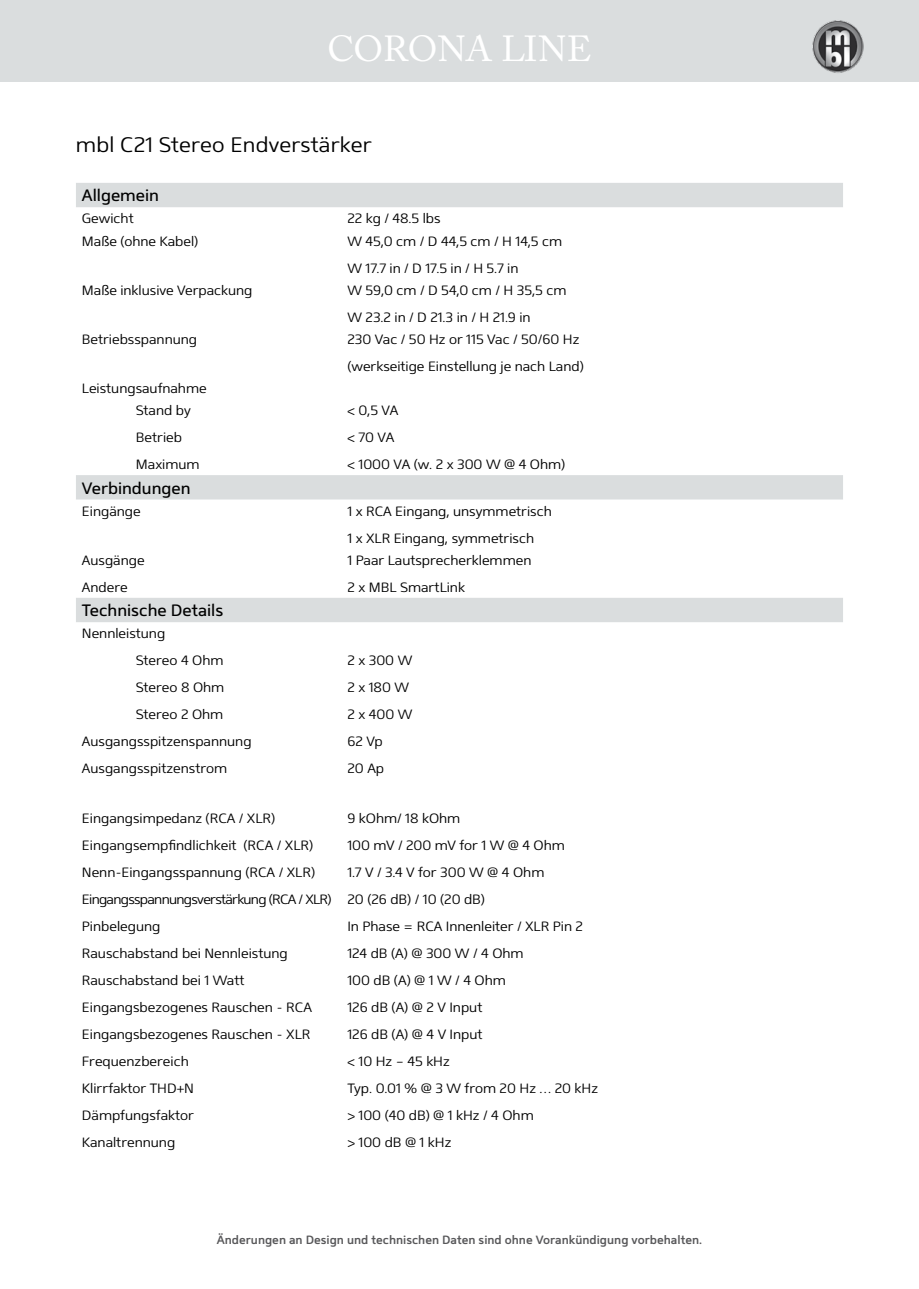
<style>
.page{position:relative;width:919px;height:1289px;background:#fff}
.page>*{position:absolute;margin:0;border:0;box-sizing:border-box;transform-origin:0 0}
.t1{font:36px "Adobe Caslon Pro";letter-spacing:-.005em;color:#fff}
.t2{font:300 21px "Mentone";letter-spacing:.01em;color:#000}
.t3{font:16.5px "Mentone";color:#000}
.t4{font:300 13.5px/27px "Mentone";color:#000}
.t5{font:600 12px "Mentone";color:#58585a}
</style>
<div class="page">
<div style="left:0;top:0;width:918px;height:81px;background:#daddde"></div>
<img style="left:812px;top:20px;width:52px;height:53px">
<svg style="left:76px;top:183px;width:767px;height:439px"></svg>
<h1 class="t1" style="left:327px;top:28px;width:265px">CORONA LINE</h1>
<h2 class="t2" style="left:76px;top:132px;width:297px">mbl C21 Stereo Endverstärker</h2>
<p class="t3" style="left:82px;top:185px;width:78px">Allgemein</p>
<p class="t4" style="left:82px;top:205px;width:53px">Gewicht</p>
<p class="t4" style="left:347px;top:205px;width:95px">22 kg / 48.5 lbs</p>
<p class="t4" style="left:82px;top:227px;width:118px">Maße (ohne Kabel)</p>
<p class="t4" style="left:347px;top:227px;width:216px">W 45,0 cm / D 44,5 cm / H 14,5 cm<br>W 17.7 in / D 17.5 in / H 5.7 in</p>
<p class="t4" style="left:82px;top:276px;width:172px">Maße inklusive Verpackung</p>
<p class="t4" style="left:347px;top:276px;width:221px">W 59,0 cm / D 54,0 cm / H 35,5 cm<br>W 23.2 in / D 21.3 in / H 21.9 in</p>
<p class="t4" style="left:82px;top:325px;width:117px">Betriebsspannung</p>
<p class="t4" style="left:347px;top:325px;width:238px">230 Vac / 50 Hz or 115 Vac / 50/60 Hz (werkseitige Einstellung je nach Land)</p>
<p class="t4" style="left:136px;top:377px;width:72px;line-height:22.2px;text-indent:-54px">Leistungsaufnahme<br>Stand by</p>
<p class="t4" style="left:136px;top:424px;width:65px">Betrieb<br>Maximum</p>
<p class="t4" style="left:347px;top:397px;width:219px">&lt; 0,5 VA<br>&lt; 70 VA<br>&lt; 1000 VA (w. 2 x 300 W @ 4 Ohm)</p>
<p class="t3" style="left:82px;top:478px;width:110px">Verbindungen</p>
<p class="t4" style="left:82px;top:497px;width:60px">Eingänge</p>
<p class="t4" style="left:347px;top:497px;width:206px">1 x RCA Eingang, unsymmetrisch<br>1 x XLR Eingang, symmetrisch</p>
<p class="t4" style="left:82px;top:546px;width:64px">Ausgänge<br>Andere</p>
<p class="t4" style="left:347px;top:546px;width:185px">1 Paar Lautsprecherklemmen<br>2 x MBL SmartLink</p>
<p class="t3" style="left:82px;top:600px;width:143px">Technische Details</p>
<p class="t4" style="left:82px;top:620px;width:85px">Nennleistung</p>
<p class="t4" style="left:136px;top:647px;width:89px">Stereo 4 Ohm</p>
<p class="t4" style="left:136px;top:674px;width:90px">Stereo 8 Ohm</p>
<p class="t4" style="left:136px;top:701px;width:89px">Stereo 2 Ohm</p>
<p class="t4" style="left:82px;top:728px;width:171px">Ausgangsspitzenspannung</p>
<p class="t4" style="left:82px;top:755px;width:147px">Ausgangsspitzenstrom</p>
<p class="t4" style="left:347px;top:647px;width:66px">2 x 300 W<br>2 x 180 W<br>2 x 400 W<br>62 Vp<br>20 Ap</p>
<p class="t4" style="left:82px;top:804px;width:251px">Eingangsimpedanz (RCA / XLR)<br>Eingangsempfindlichkeit (RCA / XLR)<br>Nenn-Eingangsspannung (RCA / XLR)<br>Eingangsspannungsverstärkung (RCA / XLR)<br>Pinbelegung<br>Rauschabstand bei Nennleistung<br>Rauschabstand bei 1 Watt<br>Eingangsbezogenes Rauschen - RCA<br>Eingangsbezogenes Rauschen - XLR<br>Frequenzbereich<br>Klirrfaktor THD+N<br>Dämpfungsfaktor<br>Kanaltrennung</p>
<p class="t4" style="left:347px;top:804px;width:252px">9 kOhm/ 18 kOhm<br>100 mV / 200 mV for 1 W @ 4 Ohm<br>1.7 V / 3.4 V for 300 W @ 4 Ohm<br>20 (26 dB) / 10 (20 dB)<br>In Phase = RCA Innenleiter / XLR Pin 2<br>124 dB (A) @ 300 W / 4 Ohm<br>100 dB (A) @ 1 W / 4 Ohm<br>126 dB (A) @ 2 V Input<br>126 dB (A) @ 4 V Input<br>&lt; 10 Hz – 45 kHz<br>Typ. 0.01 % @ 3 W from 20 Hz … 20 kHz &gt; 100 (40 dB) @ 1 kHz / 4 Ohm<br>&gt; 100 dB @ 1 kHz</p>
<p class="t5" style="left:217px;top:1232px;width:487px">Änderungen an Design und technischen Daten sind ohne Vorankündigung vorbehalten.</p>
</div>
